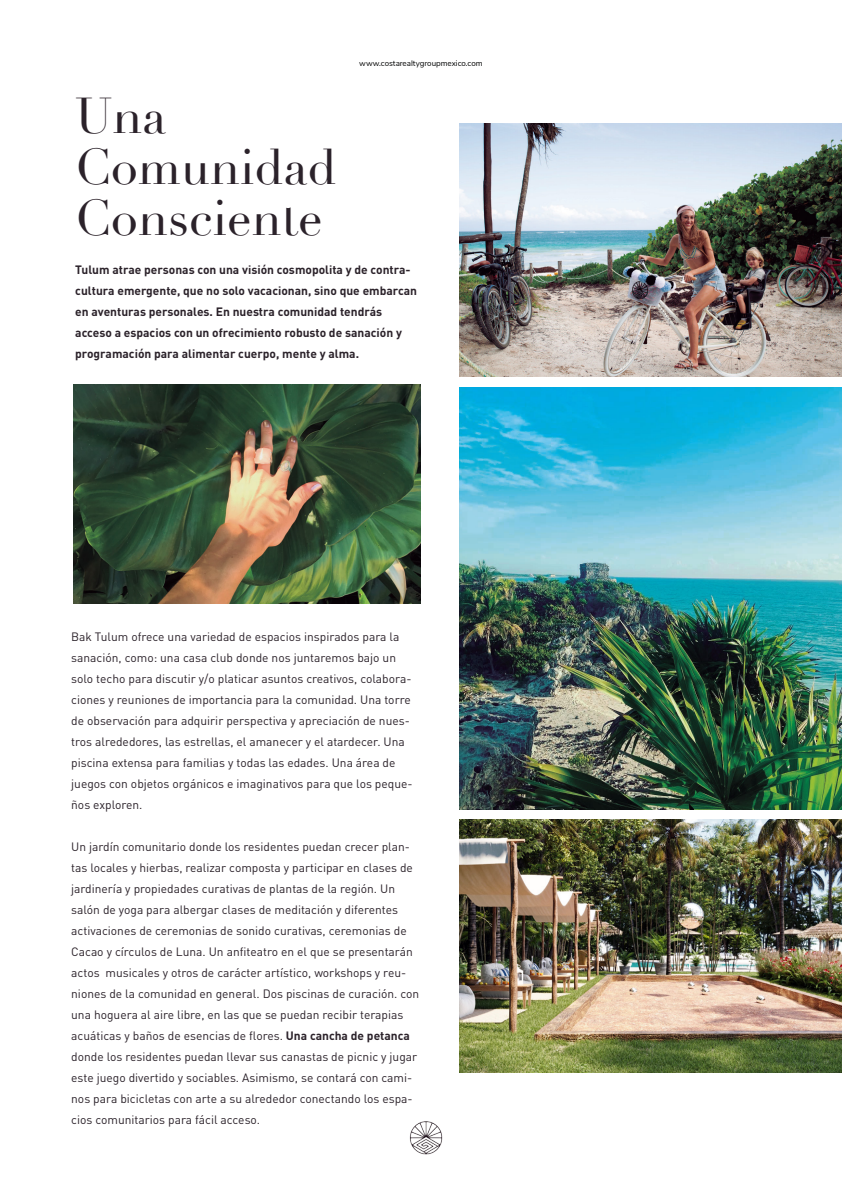
<style>
.page{position:relative;width:842px;height:1191px;background:#fff}
.page>*{position:absolute;margin:0;border:0;box-sizing:border-box;transform-origin:0 0}
.t1{font:49.2px/51.2px "Didot";color:#2b222a}
.t2{font:12px/21px "DIN Pro";color:#2b222a}
.t3{font:700 12px/21px "DIN Pro";color:#2b222a}
.t4{font:500 11.1px "DIN Pro";letter-spacing:.2em;color:#5a5254}
.t5{font:8px "Nunito Sans";color:#040505}
.s1{font-weight:700}
</style>
<div class="page">
<img style="left:459px;top:124px;width:383px;height:252px">
<img style="left:459px;top:388px;width:383px;height:421px">
<img style="left:459px;top:819px;width:383px;height:253px">
<img style="left:73px;top:384px;width:348px;height:219px">
<img style="left:409px;top:1121px;width:34px;height:34px">
<h1 class="t1" style="left:75px;top:91px;width:263px">Una<br>Comunidad<br>Consciente</h1>
<p class="t4" style="left:362px;top:54px;width:110px">BAKTULUM.COM</p>
<p class="t5" style="left:359px;top:57px;width:125px">www.costarealtygroupmexico.com</p>
<p class="t3" style="left:75px;top:257px;width:343px">Tulum atrae personas con una visión cosmopolita y de contra&shy;cultura emergente, que no solo vacacionan, sino que embarcan en aventuras personales. En nuestra comunidad tendrás acceso a espacios con un ofrecimiento robusto de sanación y programación para alimentar cuerpo, mente y alma.</p>
<p class="t2" style="left:71px;top:625px;width:343px">Bak Tulum ofrece una variedad de espacios inspirados para la sanación, como: una casa club donde nos juntaremos bajo un solo techo para discutir y/o platicar asuntos creativos, colabora&shy;ciones y reuniones de importancia para la comunidad. Una torre de observación para adquirir perspectiva y apreciación de nues&shy;tros alrededores, las estrellas, el amanecer y el atardecer. Una piscina extensa para familias y todas las edades. Una área de juegos con objetos orgánicos e imaginativos para que los peque&shy;ños exploren.</p>
<p class="t2" style="left:71px;top:835px;width:350px">Un jardín comunitario donde los residentes puedan crecer plan&shy;tas locales y hierbas, realizar composta y participar en clases de jardinería y propiedades curativas de plantas de la región. Un salón de yoga para albergar clases de meditación y diferentes activaciones de ceremonias de sonido curativas, ceremonias de Cacao y círculos de Luna. Un anfiteatro en el que se presentarán actos musicales y otros de carácter artístico, workshops y reu&shy;niones de la comunidad en general. Dos piscinas de curación. con una hoguera al aire libre, en las que se puedan recibir terapias acuáticas y baños de esencias de flores. <span class="s1">Una cancha de petanca </span>donde los residentes puedan llevar sus canastas de picnic y jugar este juego divertido y sociables. Asimismo, se contará con cami&shy;nos para bicicletas con arte a su alrededor conectando los espa&shy;cios comunitarios para fácil acceso.</p>
</div>
